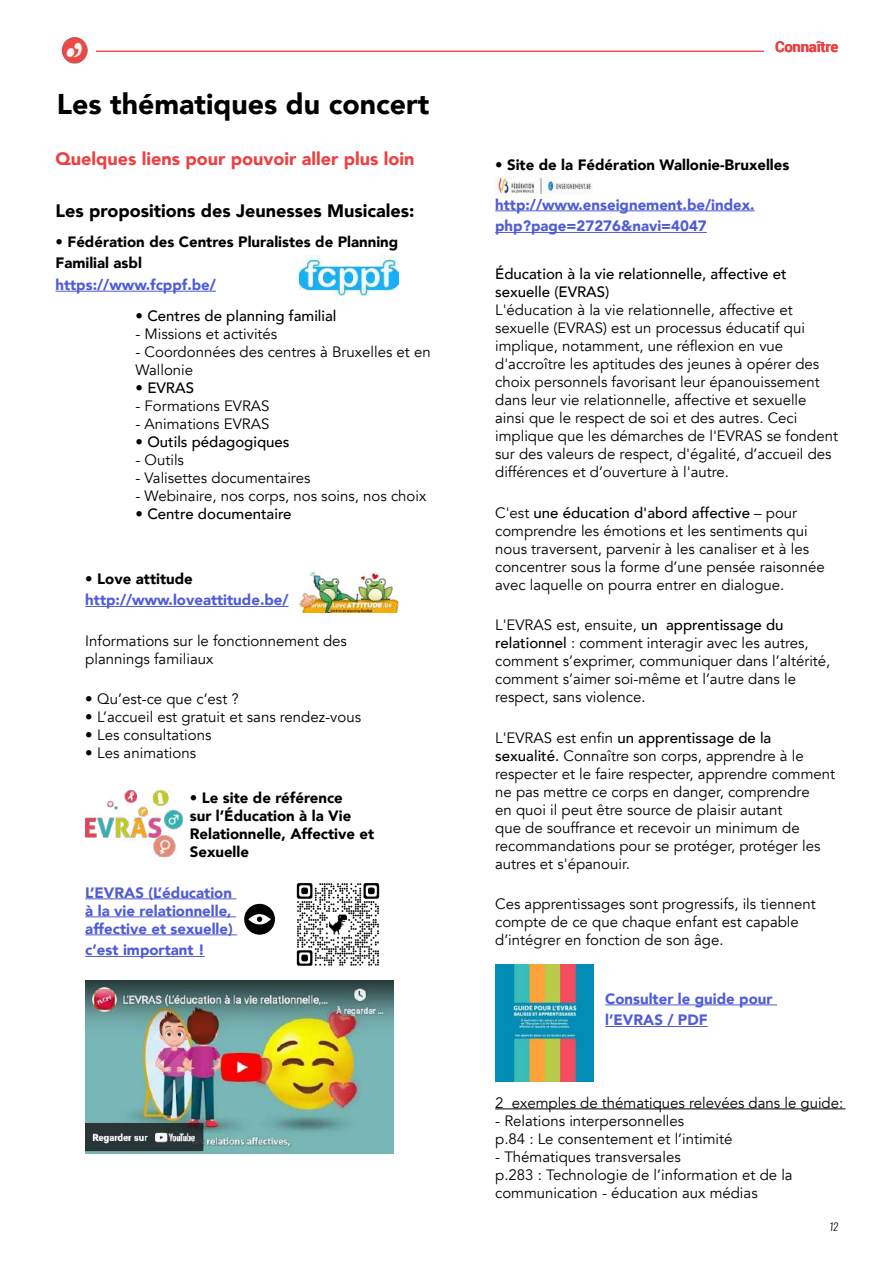
<style>
.page{position:relative;width:893px;height:1263px;background:#fff}
.page>*{position:absolute;margin:0;border:0;box-sizing:border-box;transform-origin:0 0}
.t1{font:900 28.5px "Avenir";color:#000}
.t2{font:900 18px "Avenir";color:#ee4043}
.t3{font:900 18px "Avenir";color:#000}
.t4{font:15px/18px "Avenir";color:#000}
.t5{font:900 15px/18px "Avenir";color:#4f5cd6}
.t6{font:900 15px/18px "Avenir";color:#000}
.t7{font:500 15px/18px "Avenir";color:#000}
.t8{font:700 15px "Roboto";letter-spacing:-.02em;color:#ee4043}
.t9{font:italic 300 10.5px "Oswald";color:#000}
.s1{font-weight:900}
.s2{font-weight:500}
</style>
<div class="page">
<img style="left:61px;top:37px;width:29px;height:27px">
<img style="left:85px;top:980px;width:308px;height:174px">
<hr style="left:96px;top:51px;width:668px;height:1px;background:#ee4043">
<img style="left:300px;top:255px;width:98px;height:41px">
<img style="left:300px;top:571px;width:98px;height:41px">
<img style="left:85px;top:790px;width:99px;height:67px">
<img style="left:495px;top:177px;width:97px;height:20px">
<img style="left:495px;top:965px;width:98px;height:117px">
<img style="left:296px;top:882px;width:84px;height:84px">
<div style="left:244px;top:904px;width:31px;height:31px;background:#000;border-radius:50%"></div>
<svg style="left:248px;top:914px;width:23px;height:10px"></svg>
<svg style="left:257px;top:916px;width:5px;height:6px"></svg>
<hr style="left:56px;top:291px;width:160px;height:1px;background:#4f5cd6">
<hr style="left:85px;top:606px;width:204px;height:1px;background:#4f5cd6">
<hr style="left:85px;top:898px;width:151px;height:1px;background:#4f5cd6">
<hr style="left:85px;top:916px;width:151px;height:1px;background:#4f5cd6">
<hr style="left:85px;top:934px;width:152px;height:1px;background:#4f5cd6">
<hr style="left:85px;top:956px;width:120px;height:1px;background:#4f5cd6">
<hr style="left:495px;top:210px;width:260px;height:1px;background:#4f5cd6">
<hr style="left:495px;top:232px;width:212px;height:1px;background:#4f5cd6">
<hr style="left:605px;top:1004px;width:172px;height:1px;background:#4f5cd6">
<hr style="left:605px;top:1026px;width:103px;height:1px;background:#4f5cd6">
<hr style="left:495px;top:1108px;width:350px;height:1px;background:#000">
<h1 class="t1" style="left:57px;top:79px;width:374px">Les thématiques du concert</h1>
<p class="t2" style="left:56px;top:144px;width:361px">Quelques liens pour pouvoir aller plus loin</p>
<p class="t3" style="left:56px;top:195px;width:360px">Les propositions des Jeunesses Musicales:</p>
<p class="t6" style="left:56px;top:230px;width:344px;line-height:21.6px">• Fédération des Centres Pluralistes de Planning<br>Familial asbl</p>
<p class="t5" style="left:56px;top:275px;width:162px">https://www.fcppf.be/</p>
<p class="t7" style="left:135px;top:306px;width:203px"><span class="s1">•</span> Centres de planning familial</p>
<p class="t4" style="left:135px;top:325px;width:143px">- Missions et activités</p>
<p class="t4" style="left:135px;top:343px;width:297px">- Coordonnées des centres à Bruxelles et en<br>Wallonie</p>
<p class="t7" style="left:135px;top:378px;width:60px"><span class="s1">•</span> EVRAS</p>
<p class="t4" style="left:135px;top:397px;width:136px">- Formations EVRAS</p>
<p class="t4" style="left:135px;top:415px;width:135px">- Animations EVRAS</p>
<p class="t7" style="left:135px;top:432px;width:156px"><span class="s1">•</span> Outils pédagogiques</p>
<p class="t4" style="left:135px;top:451px;width:50px">- Outils</p>
<p class="t4" style="left:135px;top:469px;width:176px">- Valisettes documentaires</p>
<p class="t4" style="left:135px;top:487px;width:292px">- Webinaire, nos corps, nos soins, nos choix</p>
<p class="t7" style="left:135px;top:504px;width:158px"><span class="s1">•</span> Centre documentaire</p>
<p class="t6" style="left:85px;top:569px;width:109px">• Love attitude</p>
<p class="t5" style="left:85px;top:591px;width:205px">http://www.loveattitude.be/</p>
<p class="t4" style="left:85px;top:632px;width:263px">Informations sur le fonctionnement des plannings familiaux</p>
<p class="t4" style="left:85px;top:690px;width:155px"><span class="s1">•</span> Qu’est-ce que c’est ?</p>
<p class="t4" style="left:85px;top:708px;width:277px"><span class="s1">•</span> L’accueil est gratuit et sans rendez-vous</p>
<p class="t4" style="left:85px;top:726px;width:128px"><span class="s1">•</span> Les consultations</p>
<p class="t4" style="left:85px;top:744px;width:112px"><span class="s1">•</span> Les animations</p>
<p class="t6" style="left:190px;top:788px;width:186px">• Le site de référence<br>sur l’Éducation à la Vie<br>Relationnelle, Affective et<br>Sexuelle</p>
<p class="t5" style="left:85px;top:883px;width:149px;text-align:justify">L’EVRAS (L’éducation à la vie relationnelle, affective et sexuelle)</p>
<p class="t5" style="left:85px;top:941px;width:121px">c’est important !</p>
<p class="t8" style="left:775px;top:37px;width:65px">Connaître</p>
<p class="t8" style="left:766px;top:39px;width:73px">Rencontrer</p>
<p class="t6" style="left:495px;top:155px;width:296px">• Site de la Fédération Wallonie-Bruxelles</p>
<p class="t5" style="left:495px;top:193px;width:261px;line-height:21.6px">http://www.enseignement.be/index. php?page=27276&amp;navi=4047</p>
<p class="t7" style="left:495px;top:264px;width:293px">Éducation à la vie relationnelle, affective et sexuelle (EVRAS)</p>
<p class="t4" style="left:495px;top:301px;width:344px">L'éducation à la vie relationnelle, affective et sexuelle (EVRAS) est un processus éducatif qui implique, notamment, une réflexion en vue d'accroître les aptitudes des jeunes à opérer des choix personnels favorisant leur épanouissement dans leur vie relationnelle, affective et sexuelle ainsi que le respect de soi et des autres. Ceci implique que les démarches de l'EVRAS se fondent sur des valeurs de respect, d'égalité, d’accueil des différences et d’ouverture à l'autre.</p>
<p class="t4" style="left:495px;top:504px;width:331px">C'est <span class="s2">une éducation d'abord affective</span> – pour comprendre les émotions et les sentiments qui nous traversent, parvenir à les canaliser et à les concentrer sous la forme d’une pensée raisonnée avec laquelle on pourra entrer en dialogue.</p>
<p class="t4" style="left:495px;top:616px;width:337px">L'EVRAS est, ensuite, <span class="s2">un apprentissage du relationnel</span> : comment interagir avec les autres, comment s’exprimer, communiquer dans l’altérité, comment s’aimer soi-même et l’autre dans le respect, sans violence.</p>
<p class="t4" style="left:495px;top:729px;width:341px">L'EVRAS est enfin <span class="s2">un apprentissage de la sexualité.</span> Connaître son corps, apprendre à le respecter et le faire respecter, apprendre comment ne pas mettre ce corps en danger, comprendre<br>en quoi il peut être source de plaisir autant<br>que de souffrance et recevoir un minimum de recommandations pour se protéger, protéger les autres et s'épanouir.</p>
<p class="t4" style="left:495px;top:895px;width:322px">Ces apprentissages sont progressifs, ils tiennent compte de ce que chaque enfant est capable d’intégrer en fonction de son âge.</p>
<p class="t5" style="left:605px;top:987px;width:169px;line-height:21.6px">Consulter le guide pour l’EVRAS / PDF</p>
<p class="t4" style="left:495px;top:1094px;width:350px">2 exemples de thématiques relevées dans le guide:</p>
<p class="t4" style="left:495px;top:1112px;width:239px">- Relations interpersonnelles<br>p.84 : Le consentement et l’intimité</p>
<p class="t4" style="left:495px;top:1148px;width:299px">- Thématiques transversales<br>p.283 : Technologie de l’information et de la communication - éducation aux médias</p>
<p class="t9" style="left:829px;top:1219px;width:11px">12</p>
</div>
